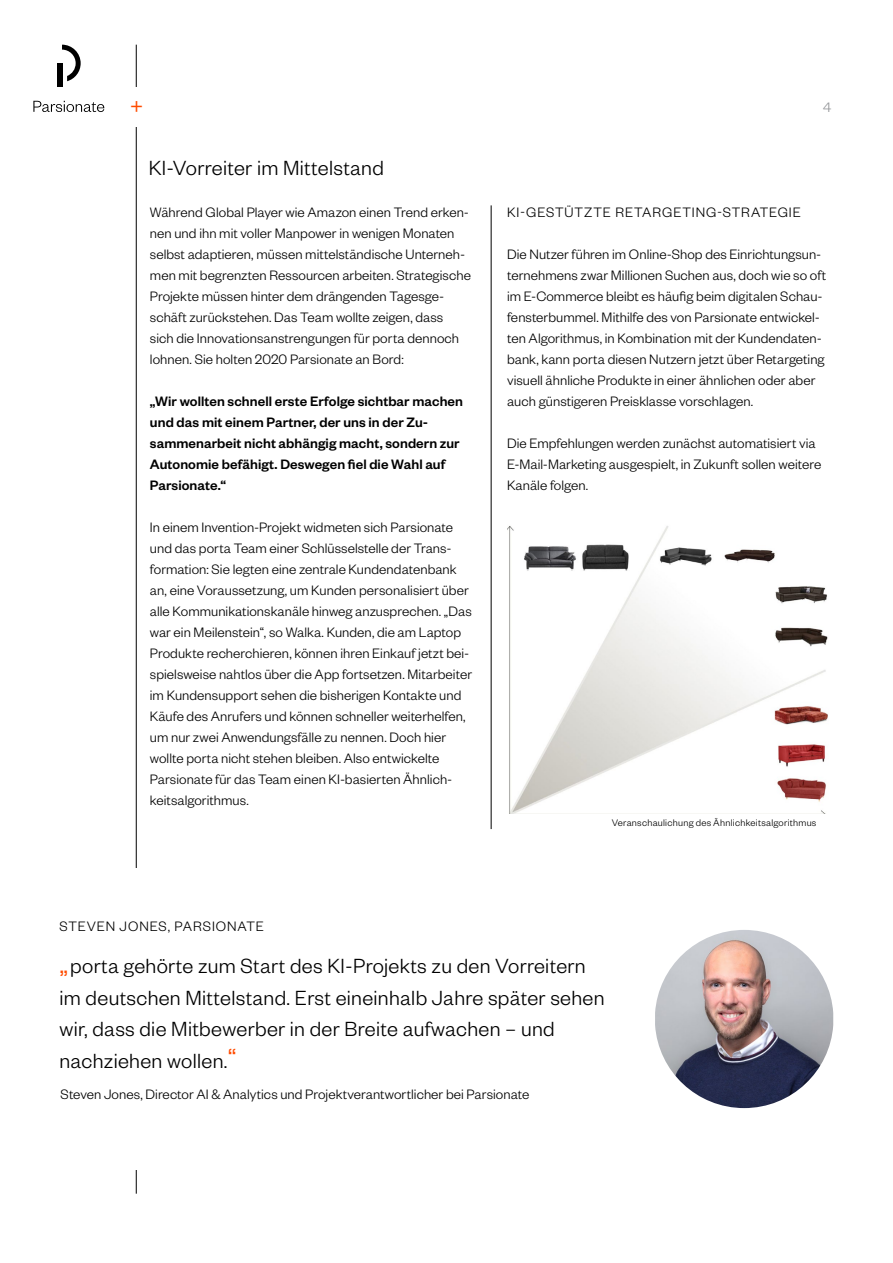
<style>
.page{position:relative;width:893px;height:1263px;background:#fff}
.page>*{position:absolute;margin:0;border:0;box-sizing:border-box;transform-origin:0 0}
.t1{font:300 22.5px/31.5px "Founders Grotesk";letter-spacing:.015em;color:#000}
.t2{font:21px "Founders Grotesk";color:#ff4c00}
.t3{font:300 15px/21px "Founders Grotesk";letter-spacing:.005em;color:#000}
.t4{font:500 15px/21px "Founders Grotesk";letter-spacing:.005em;color:#000}
.t5{font:300 15px "Founders Grotesk";letter-spacing:.06em;color:#000}
.t6{font:300 15px "Founders Grotesk";color:#939598}
.t7{font:300 10.5px "Founders Grotesk";letter-spacing:.025em;color:#000}
.s1{font-size:30px;color:#ff4c00}
</style>
<div class="page">
<hr style="left:136px;top:45px;width:1px;height:1149px;background:#000">
<div style="left:117px;top:87px;width:34px;height:39px;background:#fff"></div>
<svg style="left:33px;top:101px;width:71px;height:11px"></svg>
<svg style="left:62px;top:45px;width:19px;height:36px"></svg>
<div style="left:57px;top:63px;width:5px;height:24px;background:#000"></div>
<div style="left:60px;top:868px;width:683px;height:302px;background:#fff"></div>
<img style="left:655px;top:930px;width:178px;height:178px;border-radius:86px">
<img style="left:507px;top:526px;width:321px;height:287px">
<hr style="left:491px;top:205px;width:1px;height:624px;background:#000">
<h2 class="t2" style="left:130px;top:94px;width:14px">+</h2>
<p class="t6" style="left:823px;top:98px;width:10px">4</p>
<h1 class="t1" style="left:149px;top:151px;width:237px">KI-Vorreiter im Mittelstand</h1>
<p class="t3" style="left:150px;top:201px;width:322px">Während Global Player wie Amazon einen Trend erken&shy;nen und ihn mit voller Manpower in wenigen Monaten selbst adaptieren, müssen mittelständische Unterneh&shy;men mit begrenzten Ressourcen arbeiten. Strategische Projekte müssen hinter dem drängenden Tagesge&shy;schäft zurückstehen. Das Team wollte zeigen, dass<br>sich die Innovationsanstrengungen für porta dennoch lohnen. Sie holten 2020 Parsionate an Bord:</p>
<p class="t4" style="left:150px;top:390px;width:315px">„Wir wollten schnell erste Erfolge sichtbar machen und das mit einem Partner, der uns in der Zu&shy;sammenarbeit nicht abhängig macht, sondern zur Autonomie befähigt. Deswegen fiel die Wahl auf Parsionate.“</p>
<p class="t3" style="left:150px;top:516px;width:324px">In einem Invention-Projekt widmeten sich Parsionate und das porta Team einer Schlüsselstelle der Trans&shy;formation: Sie legten eine zentrale Kundendatenbank an, eine Voraussetzung, um Kunden personalisiert über alle Kommunikationskanäle hinweg anzusprechen. „Das war ein Meilenstein“, so Walka. Kunden, die am Laptop Produkte recherchieren, können ihren Einkauf jetzt bei&shy;spielsweise nahtlos über die App fortsetzen. Mitarbeiter im Kundensupport sehen die bisherigen Kontakte und Käufe des Anrufers und können schneller weiterhelfen, um nur zwei Anwendungsfälle zu nennen. Doch hier wollte porta nicht stehen bleiben. Also entwickelte Parsionate für das Team einen KI-basierten Ähnlich&shy;keitsalgorithmus.</p>
<p class="t5" style="left:507px;top:203px;width:295px">KI-GESTÜTZTE RETARGETING-STRATEGIE</p>
<p class="t3" style="left:507px;top:243px;width:321px">Die Nutzer führen im Online-Shop des Einrichtungsun&shy;ternehmens zwar Millionen Suchen aus, doch wie so oft im E-Commerce bleibt es häufig beim digitalen Schau&shy;fensterbummel. Mithilfe des von Parsionate entwickel&shy;ten Algorithmus, in Kombination mit der Kundendaten&shy;bank, kann porta diesen Nutzern jetzt über Retargeting visuell ähnliche Produkte in einer ähnlichen oder aber auch günstigeren Preisklasse vorschlagen.</p>
<p class="t3" style="left:507px;top:432px;width:316px">Die Empfehlungen werden zunächst automatisiert via<br>E-Mail-Marketing ausgespielt, in Zukunft sollen weitere<br>Kanäle folgen.</p>
<p class="t7" style="left:612px;top:816px;width:206px">Veranschaulichung des Ähnlichkeitsalgorithmus</p>
<p class="t5" style="left:60px;top:917px;width:206px">STEVEN JONES, PARSIONATE</p>
<h1 class="t1" style="left:60px;top:949px;width:547px"><span class="s1">„</span>porta gehörte zum Start des KI-Projekts zu den Vorreitern im deutschen Mittelstand. Erst eineinhalb Jahre später sehen wir, dass die Mitbewerber in der Breite aufwachen – und nachziehen wollen.<span class="s1">“</span></h1>
<p class="t3" style="left:61px;top:1083px;width:470px">Steven Jones, Director AI &amp; Analytics und Projektverantwortlicher bei Parsionate</p>
</div>
